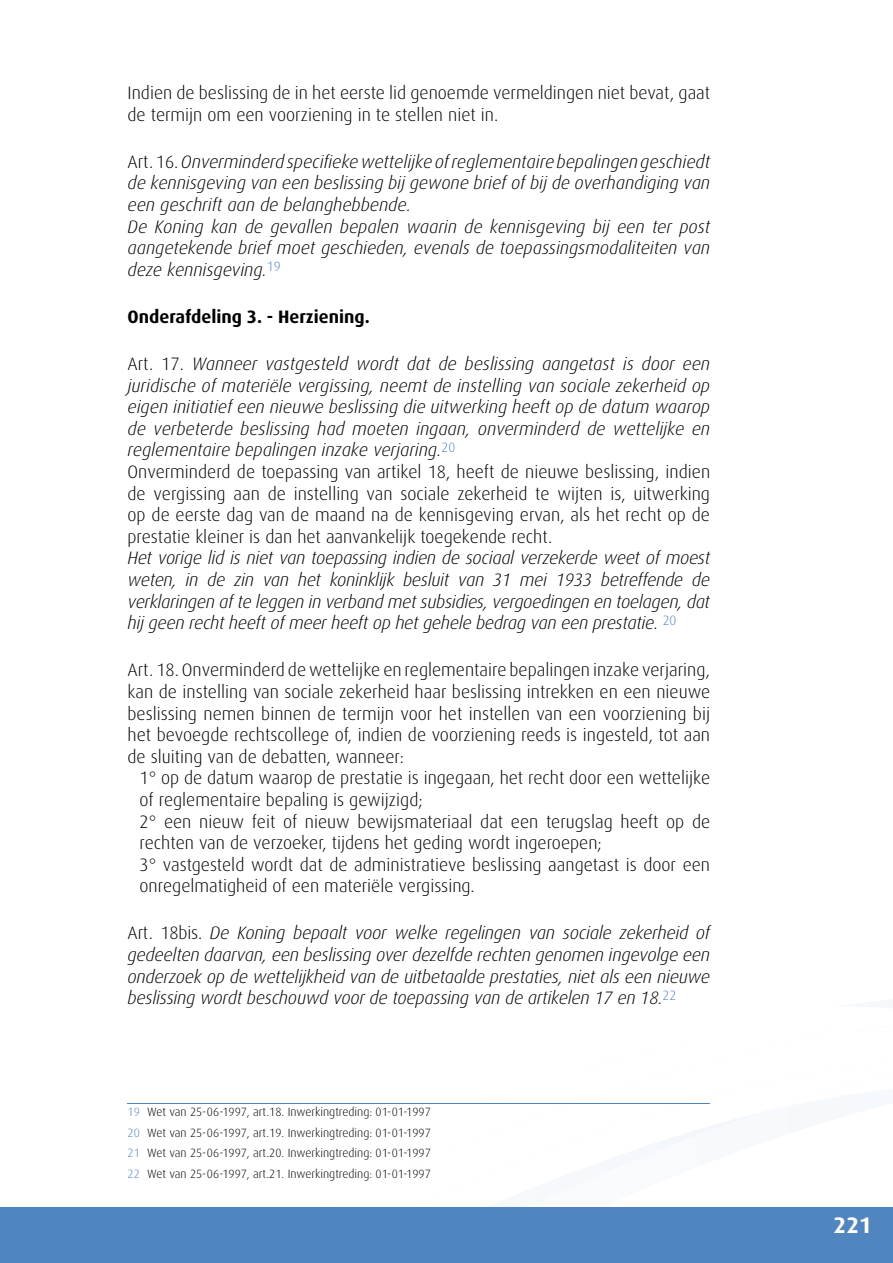
<style>
.page{position:relative;width:893px;height:1263px;background:#fff}
.page>*{position:absolute;margin:0;border:0;box-sizing:border-box;transform-origin:0 0}
.t1{font:700 22.5px "Dax";color:#fff}
.t2{font:italic 300 18px/21.6px "Dax";color:#000}
.t3{font:300 18px/21.6px "Dax";color:#000}
.t4{font:700 18px "Dax";color:#000}
.t5{font:300 12px/20.5px "Dax";color:#000;text-align:justify}
.s1{font-style:normal}
.s2{color:#5185c0}
</style>
<div class="page">
<img style="left:204px;top:1115px;width:689px;height:93px">
<div style="left:0;top:1208px;width:893px;height:55px;background:#5185c0"></div>
<hr style="left:128px;top:1103px;width:582px;height:1px;background:#5185c0">
<p class="t3" style="left:128px;top:82px;width:584px">Indien de beslissing de in het eerste lid genoemde vermeldingen niet bevat, gaat de termijn om een voorziening in te stellen niet in.</p>
<p class="t2" style="left:128px;top:151px;width:584px"><span class="s1">Art. 16.</span> Onverminderd specifieke wettelijke of reglementaire bepalingen geschiedt de kennisgeving van een beslissing bij gewone brief of bij de overhandiging van een geschrift aan de belanghebbende.<br>De Koning kan de gevallen bepalen waarin de kennisgeving bij een ter post aangetekende brief moet geschieden, evenals de toepassingsmodaliteiten van deze kennisgeving.<sup>19</sup></p>
<p class="t4" style="left:128px;top:306px;width:244px">Onderafdeling 3. - Herziening.</p>
<p class="t2" style="left:128px;top:353px;width:584px"><span class="s1">Art. 17.</span> Wanneer vastgesteld wordt dat de beslissing aangetast is door een juridische of materiële vergissing, neemt de instelling van sociale zekerheid op eigen initiatief een nieuwe beslissing die uitwerking heeft op de datum waarop de verbeterde beslissing had moeten ingaan, onverminderd de wettelijke en reglementaire bepalingen inzake verjaring.<sup>20<br></sup><span class="s1">Onverminderd de toepassing van artikel 18, heeft de nieuwe beslissing, indien de vergissing aan de instelling van sociale zekerheid te wijten is, uitwerking op de eerste dag van de maand na de kennisgeving ervan, als het recht op de prestatie kleiner is dan het aanvankelijk toegekende recht.</span></p>
<p class="t2" style="left:128px;top:548px;width:584px;text-align:justify">Het vorige lid is niet van toepassing indien de sociaal verzekerde weet of moest weten, in de zin van het koninklijk besluit van 31 mei 1933 betreffende de verklaringen af te leggen in verband met subsidies, vergoedingen en toelagen, dat hij geen recht heeft of meer heeft op het gehele bedrag van een prestatie. <sup>20</sup></p>
<p class="t3" style="left:128px;top:659px;width:584px;text-align:justify">Art. 18. Onverminderd de wettelijke en reglementaire bepalingen inzake verjaring, kan de instelling van sociale zekerheid haar beslissing intrekken en een nieuwe beslissing nemen binnen de termijn voor het instellen van een voorziening bij het bevoegde rechtscollege of, indien de voorziening reeds is ingesteld, tot aan de sluiting van de debatten, wanneer:</p>
<p class="t3" style="left:140px;top:767px;width:572px">1° op de datum waarop de prestatie is ingegaan, het recht door een wettelijke of reglementaire bepaling is gewijzigd;<br>2° een nieuw feit of nieuw bewijsmateriaal dat een terugslag heeft op de rechten van de verzoeker, tijdens het geding wordt ingeroepen;<br>3° vastgesteld wordt dat de administratieve beslissing aangetast is door een onregelmatigheid of een materiële vergissing.</p>
<p class="t2" style="left:128px;top:923px;width:584px;text-align:justify"><span class="s1">Art. 18bis.</span> De Koning bepaalt voor welke regelingen van sociale zekerheid of gedeelten daarvan, een beslissing over dezelfde rechten genomen ingevolge een onderzoek op de wettelijkheid van de uitbetaalde prestaties, niet als een nieuwe beslissing wordt beschouwd voor de toepassing van de artikelen 17 en 18.<sup>22</sup></p>
<p class="t5" style="left:128px;top:1102px;width:305px"><span class="s2">19</span> Wet van 25-06-1997, art.18. Inwerkingtreding: 01-01-1997<br><span class="s2">20</span> Wet van 25-06-1997, art.19. Inwerkingtreding: 01-01-1997<br><span class="s2">21</span> Wet van 25-06-1997, art.20. Inwerkingtreding: 01-01-1997<br><span class="s2">22</span> Wet van 25-06-1997, art.21. Inwerkingtreding: 01-01-1997</p>
<p class="t1" style="left:834px;top:1213px;width:40px">221</p>
</div>
